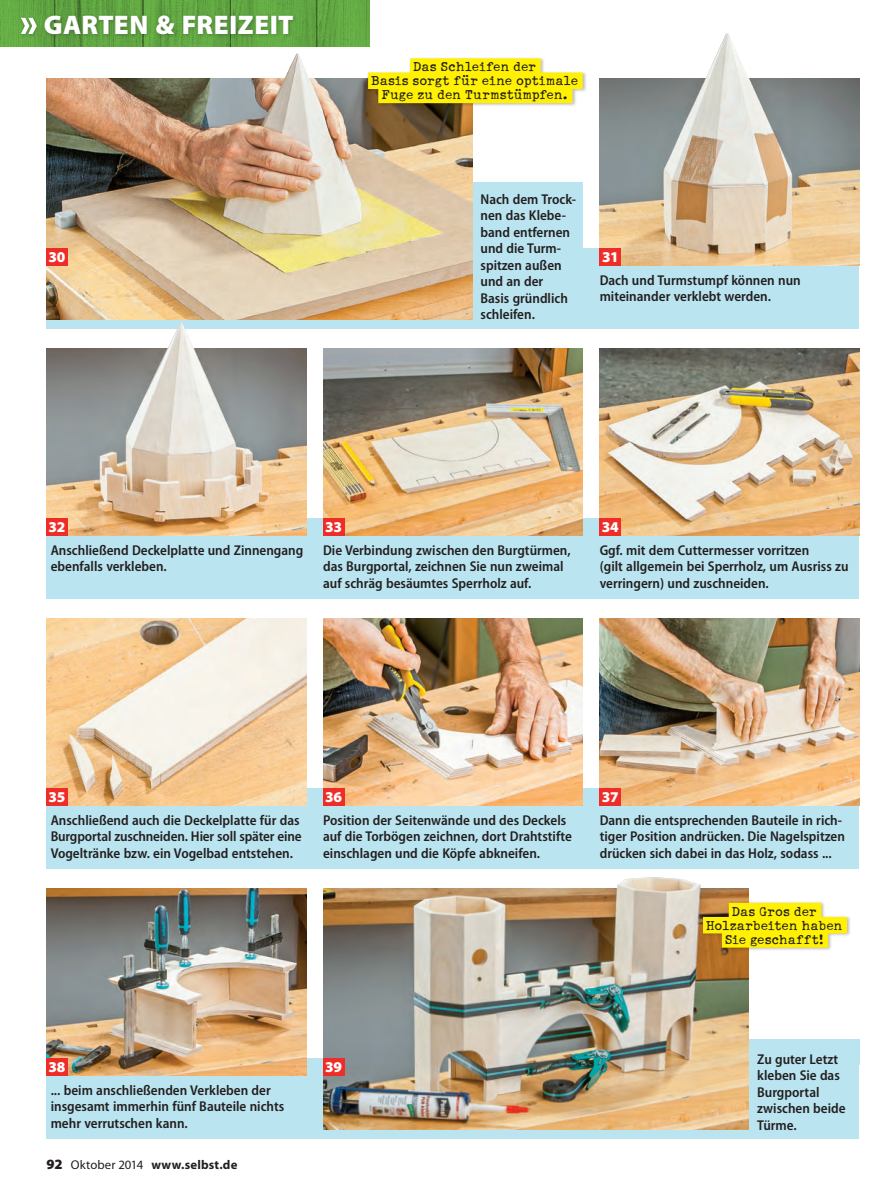
<style>
.page{position:relative;width:893px;height:1190px;background:#fff}
.page>*{position:absolute;margin:0;border:0;box-sizing:border-box;transform-origin:0 0}
.t1{font:900 27px "Myriad Pro";letter-spacing:.015em;color:#fff}
.t2{font:15px/14.1px "Schmutz Pro Cleaned";letter-spacing:.03em;color:#231f20;text-align:center}
.t3{font:900 15px "Myriad Pro";letter-spacing:-.015em;color:#fff}
.t4{font:600 semi-condensed 14.25px/16.5px "Myriad Pro";color:#231f20}
.t5{font:700 12.75px "Myriad Pro";letter-spacing:.01em;color:#231f20}
.s1{font-weight:900;font-size:14.25px}
.s2{font-weight:400}
</style>
<div class="page">
<div style="left:46px;top:518px;width:813px;height:81px;background:#bae4ef"></div>
<div style="left:46px;top:1058px;width:813px;height:81px;background:#bae4ef"></div>
<div style="left:46px;top:788px;width:813px;height:81px;background:#bae4ef"></div>
<img style="left:46px;top:348px;width:260px;height:187px">
<img style="left:323px;top:348px;width:259px;height:187px">
<img style="left:599px;top:348px;width:260px;height:187px">
<img style="left:323px;top:618px;width:259px;height:187px">
<img style="left:599px;top:618px;width:260px;height:187px">
<img style="left:46px;top:888px;width:260px;height:187px">
<img style="left:46px;top:618px;width:260px;height:187px">
<div style="left:46px;top:248px;width:813px;height:81px;background:#bae4ef"></div>
<div style="left:457px;top:182px;width:125px;height:73px;background:#bae4ef"></div>
<div style="left:733px;top:1039px;width:126px;height:26px;background:#bae4ef"></div>
<img style="left:46px;top:78px;width:426px;height:241px">
<img style="left:261px;top:53px;width:69px;height:84px">
<img style="left:323px;top:888px;width:425px;height:241px">
<img style="left:615px;top:877px;width:85px;height:48px">
<img style="left:599px;top:78px;width:260px;height:187px">
<img style="left:683px;top:33px;width:87px;height:94px">
<div style="left:46px;top:518px;width:22px;height:17px;background:#ee2d28"></div>
<div style="left:323px;top:518px;width:21px;height:17px;background:#ee2d28"></div>
<div style="left:599px;top:518px;width:21px;height:17px;background:#ee2d28"></div>
<div style="left:323px;top:788px;width:21px;height:17px;background:#ee2d28"></div>
<div style="left:599px;top:788px;width:21px;height:17px;background:#ee2d28"></div>
<div style="left:46px;top:1058px;width:22px;height:17px;background:#ee2d28"></div>
<div style="left:46px;top:788px;width:22px;height:17px;background:#ee2d28"></div>
<div style="left:46px;top:248px;width:22px;height:17px;background:#ee2d28"></div>
<div style="left:323px;top:1058px;width:21px;height:17px;background:#ee2d28"></div>
<div style="left:599px;top:248px;width:21px;height:17px;background:#ee2d28"></div>
<svg style="left:0;top:0;width:370px;height:46px;background:#60a542"></svg>
<div style="left:18px;top:13px;width:279px;height:26px;background:#231f20;opacity:.3"></div>
<svg style="left:21px;top:18px;width:16px;height:16px"></svg>
<div style="left:366px;top:57px;width:220px;height:50px;background:#231f20;opacity:.3"></div>
<div style="left:410px;top:58px;width:130px;height:17px;background:#fff101"></div>
<div style="left:368px;top:73px;width:214px;height:16px;background:#fff101"></div>
<div style="left:378px;top:87px;width:194px;height:16px;background:#fff101"></div>
<div style="left:701px;top:901px;width:149px;height:51px;background:#231f20;opacity:.3"></div>
<div style="left:728px;top:903px;width:93px;height:16px;background:#fff101"></div>
<div style="left:702px;top:917px;width:144px;height:16px;background:#fff101"></div>
<div style="left:721px;top:931px;width:106px;height:16px;background:#fff101"></div>
<img style="left:146px;top:322px;width:68px;height:73px">
<p class="t1" style="left:44px;top:10px;width:251px">GARTEN &amp; FREIZEIT</p>
<p class="t3" style="left:49px;top:248px;width:19px">30</p>
<p class="t2" style="left:371px;top:60px;width:208px">Das Schleifen der<br>Basis sorgt für eine optimale<br>Fuge zu den Turmstümpfen.</p>
<p class="t4" style="left:480px;top:191px;width:97px">Nach dem Trock&shy;nen das Klebe&shy;band entfernen und die Turm&shy;spitzen außen und an der<br>Basis gründlich schleifen.</p>
<p class="t3" style="left:601px;top:248px;width:18px">31</p>
<p class="t4" style="left:599px;top:272px;width:202px">Dach und Turmstumpf können nun miteinander verklebt werden.</p>
<p class="t3" style="left:49px;top:518px;width:18px">32</p>
<p class="t4" style="left:51px;top:542px;width:254px">Anschließend Deckelplatte und Zinnengang ebenfalls verkleben.</p>
<p class="t3" style="left:325px;top:518px;width:18px">33</p>
<p class="t3" style="left:601px;top:518px;width:19px">34</p>
<p class="t4" style="left:323px;top:542px;width:249px">Die Verbindung zwischen den Burgtürmen, das Burgportal, zeichnen Sie nun zweimal auf schräg besäumtes Sperrholz auf.</p>
<p class="t4" style="left:599px;top:542px;width:250px">Ggf. mit dem Cuttermesser vorritzen<br>(gilt allgemein bei Sperrholz, um Ausriss zu verringern) und zuschneiden.</p>
<p class="t3" style="left:49px;top:788px;width:18px">35</p>
<p class="t3" style="left:325px;top:788px;width:19px">36</p>
<p class="t3" style="left:601px;top:788px;width:18px">37</p>
<p class="t4" style="left:51px;top:812px;width:252px">Anschließend auch die Deckelplatte für das<br>Burgportal zuschneiden. Hier soll später eine<br>Vogeltränke bzw. ein Vogelbad entstehen.</p>
<p class="t4" style="left:323px;top:812px;width:250px">Position der Seitenwände und des Deckels auf die Torbögen zeichnen, dort Drahtstifte einschlagen und die Köpfe abkneifen.</p>
<p class="t4" style="left:599px;top:812px;width:247px">Dann die entsprechenden Bauteile in rich&shy;tiger Position andrücken. Die Nagelspitzen drücken sich dabei in das Holz, sodass ...</p>
<p class="t3" style="left:49px;top:1058px;width:19px">38</p>
<p class="t4" style="left:51px;top:1082px;width:235px">... beim anschließenden Verkleben der insgesamt immerhin fünf Bauteile nichts mehr verrutschen kann.</p>
<p class="t5" style="left:46px;top:1157px;width:192px"><span class="s1">92</span> <span class="s2">Oktober 2014</span> www.selbst.de</p>
<p class="t3" style="left:325px;top:1058px;width:18px">39</p>
<p class="t2" style="left:705px;top:904px;width:138px">Das Gros der<br>Holzarbeiten haben<br>Sie geschafft!</p>
<p class="t4" style="left:756px;top:1051px;width:90px">Zu guter Letzt kleben Sie das<br>Burgportal zwischen beide<br>Türme.</p>
</div>
